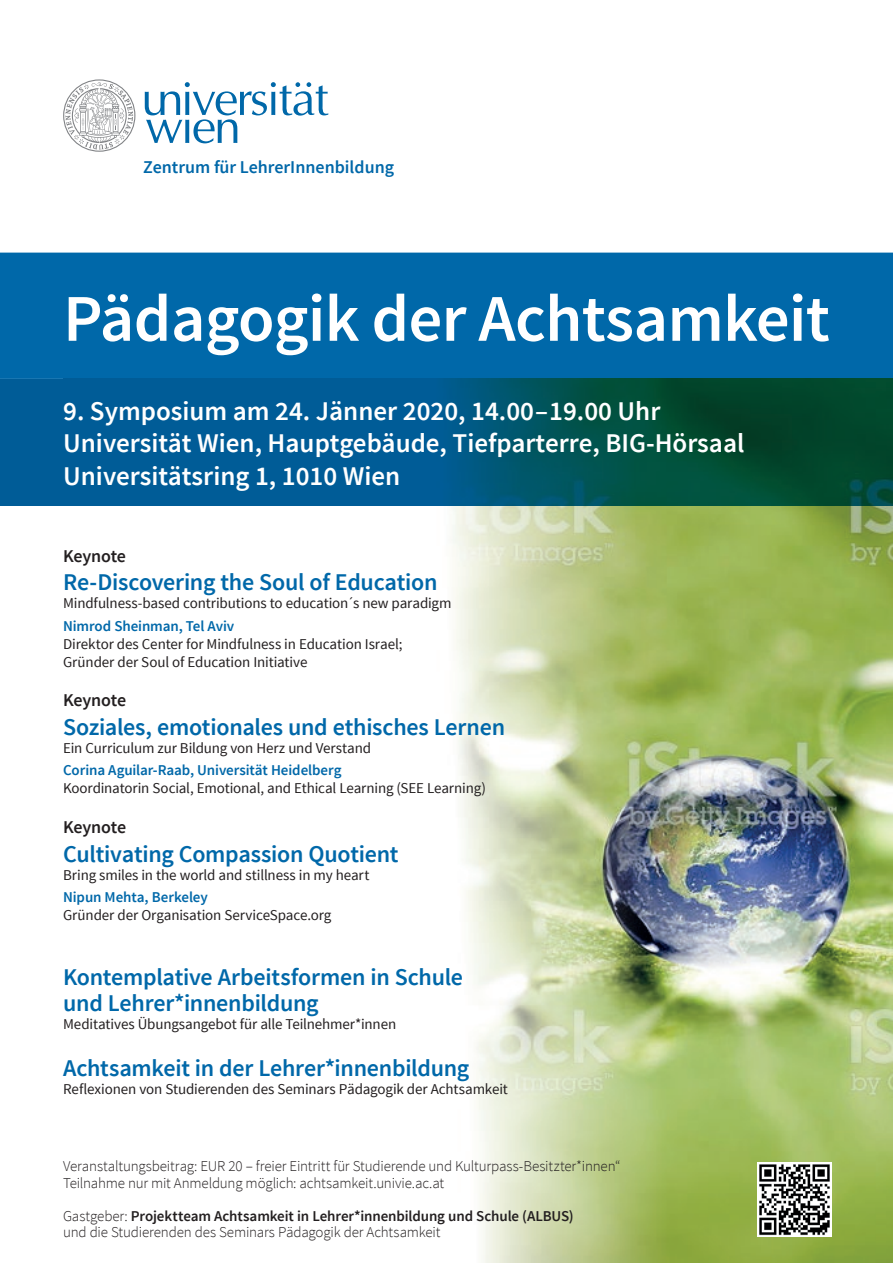
<style>
.page{position:relative;width:893px;height:1263px;background:#fff}
.page>*{position:absolute;margin:0;border:0;box-sizing:border-box;transform-origin:0 0}
.t1{font:600 66.75px "Source Sans Pro";letter-spacing:-.01em;color:#fff}
.t2{font:600 27px/32.4px "Source Sans Pro";color:#fff}
.t3{font:600 24px/26.2px "Source Sans Pro";letter-spacing:-.01em;color:#0068a9}
.t4{font:600 18px "Source Sans Pro";color:#0068a9}
.t5{font:600 18px "Source Sans Pro";letter-spacing:-.015em;color:#231f20}
.t6{font:15px/18px "Source Sans Pro";letter-spacing:-.01em;color:#231f20}
.t7{font:300 15px/16.5px "Source Sans Pro";letter-spacing:-.01em;color:#231f20}
.t8{font:600 15px "Source Sans Pro";letter-spacing:-.005em;color:#0068a9}
.s1{font-weight:600}
</style>
<div class="page">
<img style="left:63px;top:380px;width:830px;height:883px">
<div style="left:0;top:253px;width:893px;height:126px;background:#0068a9"></div>
<img style="left:63px;top:379px;width:830px;height:1px">
<div style="left:0;top:379px;width:63px;height:126px;background:#005c97"></div>
<svg style="left:63px;top:79px;width:72px;height:73px"></svg>
<svg style="left:145px;top:82px;width:183px;height:61px"></svg>
<img style="left:758px;top:1162px;width:74px;height:74px">
<p class="t4" style="left:143px;top:156px;width:252px">Zentrum für LehrerInnenbildung</p>
<h1 class="t1" style="left:63px;top:276px;width:768px">Pädagogik der Achtsamkeit</h1>
<h2 class="t2" style="left:63px;top:395px;width:683px">9. Symposium am 24. Jänner 2020, 14.00 – 19.00 Uhr<br>Universität Wien, Hauptgebäude, Tiefparterre, BIG-Hörsaal<br>Universitätsring 1, 1010 Wien</h2>
<p class="t5" style="left:63px;top:544px;width:64px">Keynote</p>
<h3 class="t3" style="left:63px;top:570px;width:376px">Re-Discovering the Soul of Education</h3>
<p class="t6" style="left:63px;top:595px;width:390px">Mindfulness-based contributions to education´s new paradigm</p>
<p class="t8" style="left:63px;top:616px;width:173px">Nimrod Sheinman, Tel Aviv</p>
<p class="t6" style="left:63px;top:635px;width:341px">Direktor des Center for Mindfulness in Education Israel;<br>Gründer der Soul of Education Initiative</p>
<p class="t5" style="left:63px;top:689px;width:64px">Keynote</p>
<h3 class="t3" style="left:63px;top:714px;width:444px">Soziales, emotionales und ethisches Lernen</h3>
<p class="t6" style="left:63px;top:739px;width:309px">Ein Curriculum zur Bildung von Herz und Verstand</p>
<p class="t8" style="left:63px;top:761px;width:280px">Corina Aguilar-Raab, Universität Heidelberg</p>
<p class="t6" style="left:63px;top:779px;width:424px">Koordinatorin Social, Emotional, and Ethical Learning (SEE Learning)</p>
<p class="t5" style="left:63px;top:815px;width:64px">Keynote</p>
<h3 class="t3" style="left:63px;top:841px;width:337px">Cultivating Compassion Quotient</h3>
<p class="t6" style="left:63px;top:866px;width:308px">Bring smiles in the world and stillness in my heart</p>
<p class="t8" style="left:63px;top:887px;width:146px">Nipun Mehta, Berkeley</p>
<p class="t6" style="left:63px;top:906px;width:270px">Gründer der Organisation ServiceSpace.org</p>
<h3 class="t3" style="left:63px;top:964px;width:401px">Kontemplative Arbeitsformen in Schule und Lehrer*innenbildung</h3>
<p class="t6" style="left:63px;top:1015px;width:335px">Meditatives Übungsangebot für alle Teilnehmer*innen</p>
<h3 class="t3" style="left:63px;top:1055px;width:408px">Achtsamkeit in der Lehrer*innenbildung</h3>
<p class="t6" style="left:63px;top:1080px;width:446px">Reflexionen von Studierenden des Seminars Pädagogik der Achtsamkeit</p>
<p class="t7" style="left:63px;top:1158px;width:559px">Veranstaltungsbeitrag: EUR 20 – freier Eintritt für Studierende und Kulturpass-Besitzter*innen“<br>Teilnahme nur mit Anmeldung möglich: achtsamkeit.univie.ac.at</p>
<p class="t7" style="left:63px;top:1208px;width:512px">Gastgeber: <span class="s1">Projektteam Achtsamkeit in Lehrer*innenbildung und Schule (ALBUS) </span>und die Studierenden des Seminars Pädagogik der Achtsamkeit</p>
</div>
